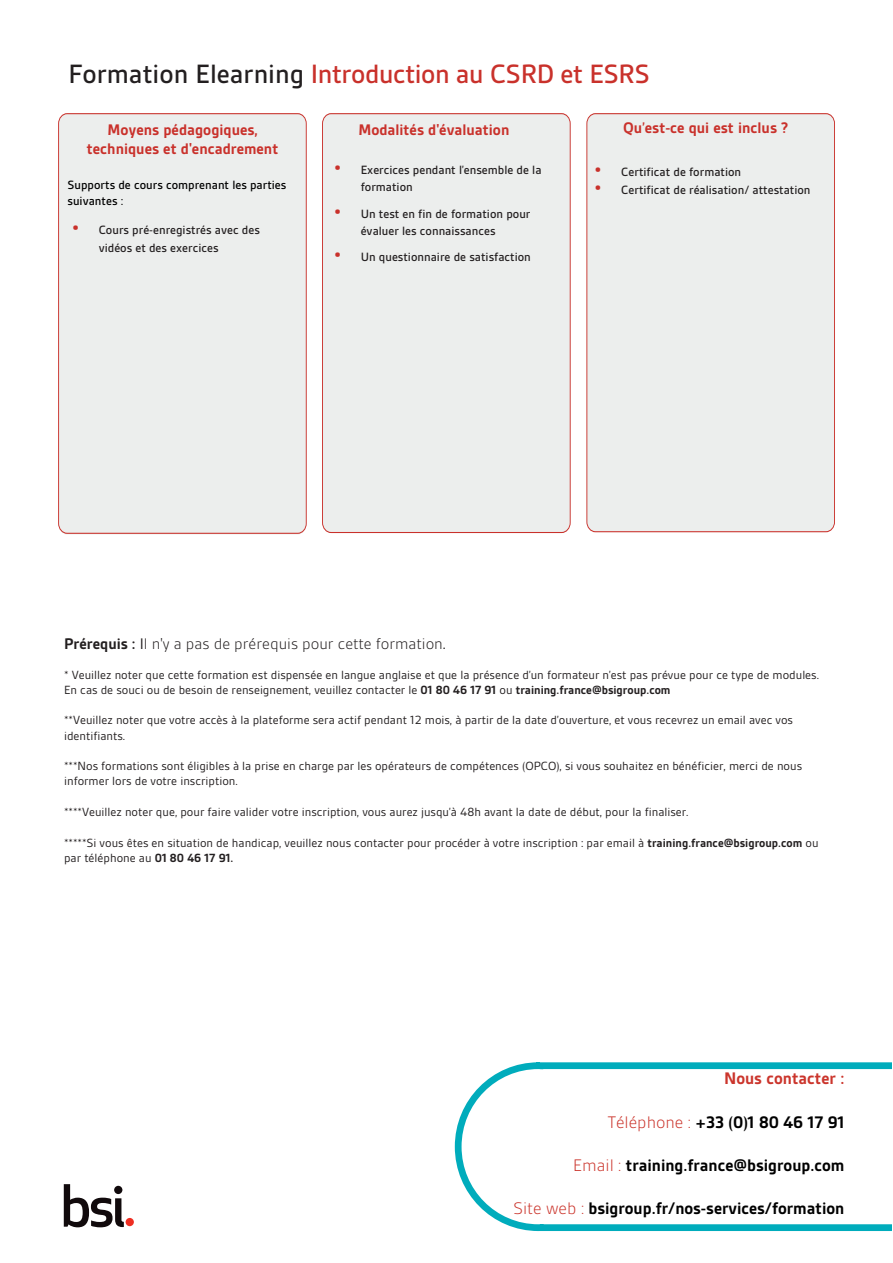
<style>
.page{position:relative;width:893px;height:1263px;background:#fff}
.page>*{position:absolute;margin:0;border:0;box-sizing:border-box;transform-origin:0 0}
.t1{font:500 28.5px "BSI Gesta";letter-spacing:-.015em;color:#c9312b}
.t2{font:700 18px "BSI Gesta";color:#000}
.t3{font:700 18px "BSI Gesta";color:#cb352c}
.t4{font:700 16.5px "BSI Gesta";color:#c9312b}
.t5{font:300 16.5px "BSI Gesta";color:#231f20}
.t6{font:500 12.9px/17.4px "BSI Gesta";color:#231f20}
.t7{font:500 12.9px/15.5px "BSI Gesta";color:#000}
.t8{font:12.75px/15.3px "BSI Gesta";color:#231f20}
.s1{color:#231f20}
.s2{font-weight:700;font-size:19.5px;color:#c9312b}
.s3{font-weight:700}
.s4{font-weight:400}
.s5{font-weight:300;color:#cb352c}
</style>
<div class="page">
<svg style="left:64px;top:1184px;width:60px;height:43px"></svg>
<div style="left:126px;top:1218px;width:8px;height:8px;background:#ee2e22;border-radius:50%"></div>
<svg style="left:454px;top:1062px;width:438px;height:170px"></svg>
<div style="left:586px;top:113px;width:249px;height:420px;background:#eceeed"></div>
<div style="left:58px;top:113px;width:249px;height:421px;background:#eceeed"></div>
<div style="left:322px;top:113px;width:249px;height:420px;background:#eceeed"></div>
<h1 class="t1" style="left:68px;top:59px;width:583px"><span class="s1">Formation Elearning</span> Introduction au CSRD et ESRS</h1>
<p class="t4" style="left:107px;top:119px;width:152px">Moyens pédagogiques,</p>
<p class="t4" style="left:358px;top:119px;width:153px">Modalités d'évaluation</p>
<p class="t4" style="left:87px;top:139px;width:193px">techniques et d'encadrement</p>
<p class="t7" style="left:68px;top:177px;width:220px">Supports de cours comprenant les parties suivantes :</p>
<p class="t6" style="left:99px;top:222px;width:163px;text-indent:-27px"><span class="s2">•</span> Cours pré-enregistrés avec des vidéos et des exercices</p>
<p class="t6" style="left:361px;top:161px;width:182px;text-indent:-27px"><span class="s2">•</span> Exercices pendant l’ensemble de la formation</p>
<p class="t6" style="left:361px;top:205px;width:171px;text-indent:-27px"><span class="s2">•</span> Un test en fin de formation pour évaluer les connaissances</p>
<p class="t6" style="left:334px;top:248px;width:199px"><span class="s2">•</span> Un questionnaire de satisfaction</p>
<p class="t4" style="left:623px;top:119px;width:167px">Qu’est-ce qui est inclus ?</p>
<p class="t6" style="left:594px;top:163px;width:148px"><span class="s2">•</span> Certificat de formation</p>
<p class="t6" style="left:594px;top:181px;width:218px"><span class="s2">•</span> Certificat de réalisation/ attestation</p>
<p class="t5" style="left:64px;top:634px;width:383px"><span class="s3">Prérequis :</span> <span class="s4">I</span>l n'y a pas de prérequis pour cette formation<span class="s4">.</span></p>
<p class="t8" style="left:64px;top:667px;width:756px;line-height:14.7px">* Veuillez noter que cette formation est dispensée en langue anglaise et que la présence d’un formateur n’est pas prévue pour ce type de modules.<br>En cas de souci ou de besoin de renseignement, veuillez contacter le <span class="s3">01 80 46 17 91</span> ou <span class="s3">training.france@bsigroup.com</span></p>
<p class="t8" style="left:64px;top:712px;width:730px">**Veuillez noter que votre accès à la plateforme sera actif pendant 12 mois, à partir de la date d’ouverture, et vous recevrez un email avec vos identifiants.</p>
<p class="t8" style="left:64px;top:758px;width:739px">***Nos formations sont éligibles à la prise en charge par les opérateurs de compétences (OPCO), si vous souhaitez en bénéficier, merci de nous informer lors de votre inscription.</p>
<p class="t8" style="left:64px;top:804px;width:626px">****Veuillez noter que, pour faire valider votre inscription, vous aurez jusqu’à 48h avant la date de début, pour la finaliser.</p>
<p class="t8" style="left:64px;top:835px;width:756px">*****Si vous êtes en situation de handicap, veuillez nous contacter pour procéder à votre inscription : par email à <span class="s3">training.france@bsigroup.com</span> ou par téléphone au <span class="s3">01 80 46 17 91.</span></p>
<h2 class="t3" style="left:724px;top:1069px;width:122px">Nous contacter :</h2>
<h2 class="t2" style="left:608px;top:1112px;width:238px"><span class="s5">Téléphone :</span> +33 (0)1 80 46 17 91</h2>
<h2 class="t2" style="left:573px;top:1156px;width:273px"><span class="s5">Email :</span> training.france@bsigroup.com</h2>
<h2 class="t2" style="left:513px;top:1199px;width:333px"><span class="s5">Site web :</span> bsigroup.fr/nos-services/formation</h2>
</div>
